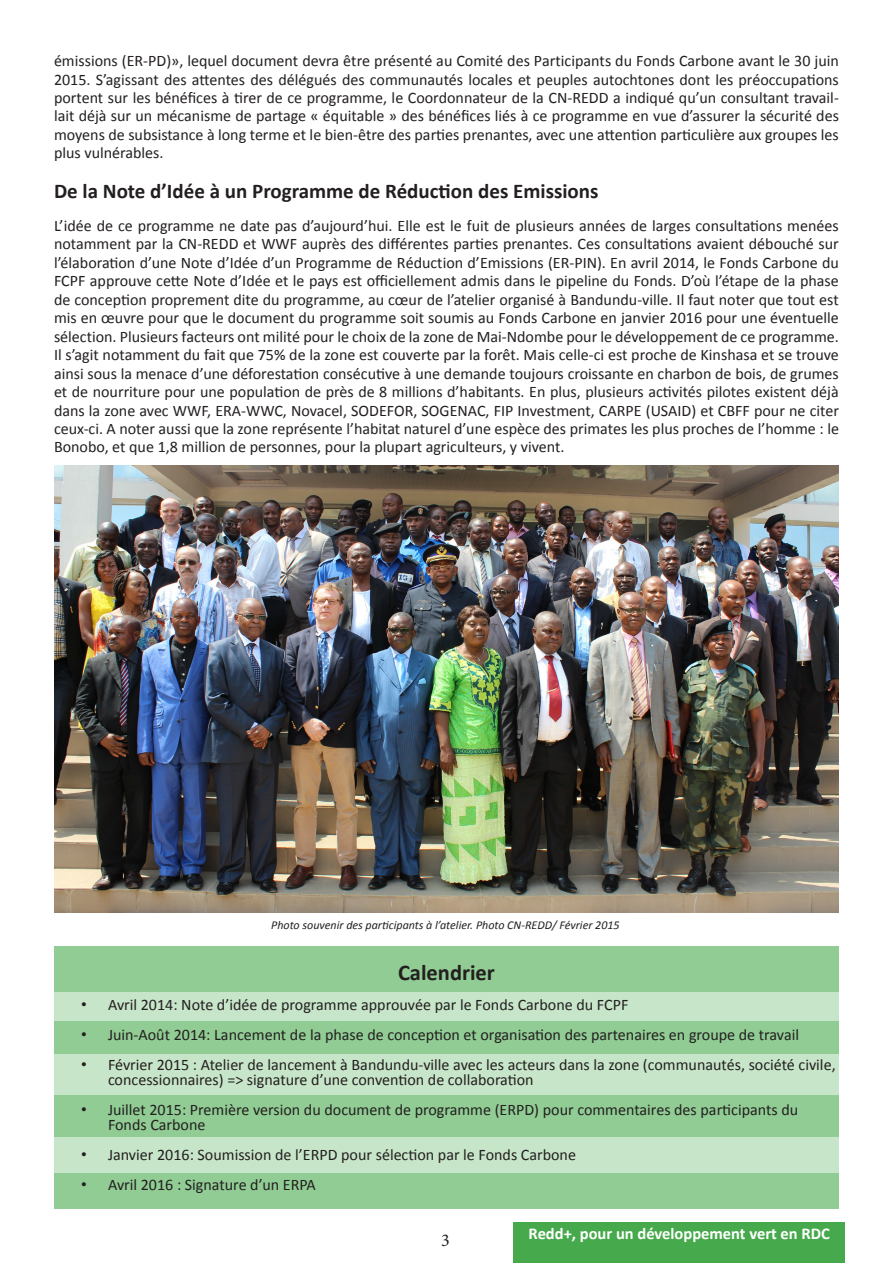
<style>
.page{position:relative;width:893px;height:1263px;background:#fff}
.page>*{position:absolute;margin:0;border:0;box-sizing:border-box;transform-origin:0 0}
.t1{font:700 22.5px "Calibri";color:#231f20}
.t2{font:700 21px "Calibri";color:#231f20}
.t3{font:18px "Minion Pro";color:#231f20}
.t4{font:700 16.5px "Calibri";color:#fff}
.t5{font:16.05px/18.5px "Calibri";color:#231f20;text-align:justify}
.t6{font:italic 12px "Calibri";color:#231f20}
.s1{font-family:"Arial"}
</style>
<div class="page">
<div style="left:513px;top:1222px;width:332px;height:41px;background:#46aa4c"></div>
<div style="left:54px;top:946px;width:785px;height:263px;background:#90cc93"></div>
<div style="left:54px;top:992px;width:785px;height:28px;background:#c7e5c8"></div>
<div style="left:54px;top:1054px;width:785px;height:41px;background:#c7e5c8"></div>
<div style="left:54px;top:1137px;width:785px;height:35px;background:#c7e5c8"></div>
<img style="left:54px;top:466px;width:785px;height:446px">
<p class="t5" style="left:54px;top:52px;width:786px">émissions (ER-PD)», lequel document devra être présenté au Comité des Participants du Fonds Carbone avant le 30 juin 2015. S’agissant des attentes des délégués des communautés locales et peuples autochtones dont les préoccupations portent sur les bénéfices à tirer de ce programme, le Coordonnateur de la CN-REDD a indiqué qu’un consultant travail&shy;lait déjà sur un mécanisme de partage « équitable » des bénéfices liés à ce programme en vue d’assurer la sécurité des moyens de subsistance à long terme et le bien-être des parties prenantes, avec une attention particulière aux groupes les plus vulnérables.</p>
<p class="t2" style="left:54px;top:177px;width:546px">De la Note d’Idée à un Programme de Réduction des Emissions</p>
<p class="t5" style="left:54px;top:216px;width:786px">L’idée de ce programme ne date pas d’aujourd’hui. Elle est le fuit de plusieurs années de larges consultations menées notamment par la CN-REDD et WWF auprès des différentes parties prenantes. Ces consultations avaient débouché sur l’élaboration d’une Note d’Idée d’un Programme de Réduction d’Emissions (ER-PIN). En avril 2014, le Fonds Carbone du FCPF approuve cette Note d’Idée et le pays est officiellement admis dans le pipeline du Fonds. D’où l’étape de la phase de conception proprement dite du programme, au cœur de l’atelier organisé à Bandundu-ville. Il faut noter que tout est mis en œuvre pour que le document du programme soit soumis au Fonds Carbone en janvier 2016 pour une éventuelle sélection. Plusieurs facteurs ont milité pour le choix de la zone de Mai-Ndombe pour le développement de ce programme.<br>Il s’agit notamment du fait que 75% de la zone est couverte par la forêt. Mais celle-ci est proche de Kinshasa et se trouve ainsi sous la menace d’une déforestation consécutive à une demande toujours croissante en charbon de bois, de grumes et de nourriture pour une population de près de 8 millions d’habitants. En plus, plusieurs activités pilotes existent déjà dans la zone avec WWF, ERA-WWC, Novacel, SODEFOR, SOGENAC, FIP Investment, CARPE (USAID) et CBFF pour ne citer ceux-ci. A noter aussi que la zone représente l’habitat naturel d’une espèce des primates les plus proches de l’homme : le Bonobo, et que 1,8 million de personnes, pour la plupart agriculteurs, y vivent.</p>
<p class="t6" style="left:271px;top:917px;width:350px">Photo souvenir des participants à l’atelier. Photo CN-REDD/ Février 2015</p>
<p class="t1" style="left:398px;top:958px;width:98px">Calendrier</p>
<p class="t5" style="left:81px;top:996px;width:549px"><span class="s1">•</span> Avril 2014: Note d’idée de programme approuvée par le Fonds Carbone du FCPF</p>
<p class="t5" style="left:81px;top:1026px;width:719px"><span class="s1">•</span> Juin-Août 2014: Lancement de la phase de conception et organisation des partenaires en groupe de travail</p>
<p class="t5" style="left:108px;top:1057px;width:729px;line-height:15px;text-indent:-27px"><span class="s1">•</span> Février 2015 : Atelier de lancement à Bandundu-ville avec les acteurs dans la zone (communautés, société civile, concessionnaires) =&gt; signature d’une convention de collaboration</p>
<p class="t5" style="left:108px;top:1102px;width:692px;line-height:15px;text-indent:-27px"><span class="s1">•</span> Juillet 2015: Première version du document de programme (ERPD) pour commentaires des participants du<br>Fonds Carbone</p>
<p class="t5" style="left:81px;top:1146px;width:497px"><span class="s1">•</span> Janvier 2016: Soumission de l’ERPD pour sélection par le Fonds Carbone</p>
<p class="t5" style="left:81px;top:1176px;width:236px"><span class="s1">•</span> Avril 2016 : Signature d’un ERPA</p>
<p class="t3" style="left:441px;top:1228px;width:10px">3</p>
<p class="t4" style="left:529px;top:1223px;width:303px">Redd+, pour un développement vert en RDC</p>
</div>
